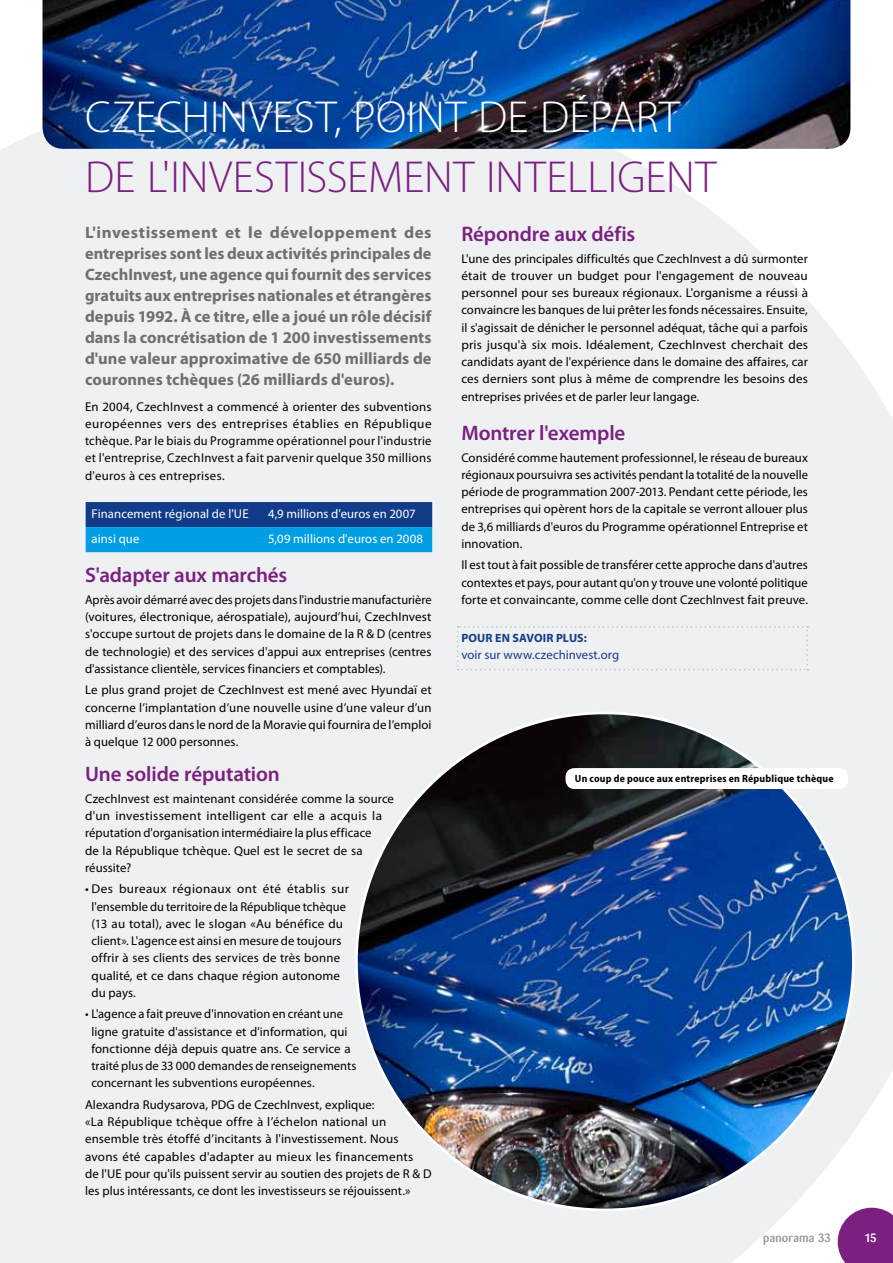
<style>
.page{position:relative;width:893px;height:1263px;background:#fff}
.page>*{position:absolute;margin:0;border:0;box-sizing:border-box;transform-origin:0 0}
.t1{font:300 45px "Myriad Pro";color:#7b1f81}
.t2{font:300 45px "Myriad Pro";color:#fff}
.t3{font:600 21px "Myriad Pro";letter-spacing:-.005em;color:#7b1f81}
.t4{font:700 16.5px/21px "Myriad Pro";color:#6f6f6e;text-align:justify}
.t5{font:12.75px/17.2px "Myriad Pro";letter-spacing:.01em;color:#000;text-align:justify}
.t6{font:12.75px "Myriad Pro";letter-spacing:.005em;color:#fff}
.t7{font:12.75px "Myriad Pro";letter-spacing:.005em;color:#123c8a}
.t8{font:700 12px "Myriad Pro";color:#123c8a}
.t9{font:500 12px "Barmeno";letter-spacing:.02em;color:#90989c}
.t10{font:500 12px "Barmeno";color:#fff}
.t11{font:700 semi-condensed 10.5px "Myriad Pro";letter-spacing:.02em;color:#000}
</style>
<div class="page">
<div style="left:0;top:75px;width:893px;height:1188px;background:#eef0f1"></div>
<img style="left:43px;top:0;width:807px;height:149px">
<img style="left:356px;top:713px;width:497px;height:497px;border-radius:248px">
<svg style="left:838px;top:1208px;width:55px;height:55px;background:#89378e"></svg>
<div style="left:457px;top:626px;width:351px;height:44px;background:#eef0f1"></div>
<div style="left:566px;top:768px;width:282px;height:21px;background:#fff;border-radius:9px"></div>
<svg style="left:86px;top:502px;width:346px;height:50px;background:#096db6"></svg>
<div style="left:71px;top:488px;width:371px;height:79px;border:2px solid #eef0f1;border-radius:13px"></div>
<h1 class="t2" style="left:334px;top:92px;width:43px">, POINT</h1>
<h1 class="t2" style="left:478px;top:92px;width:86px">DE DÉPART</h1>
<h1 class="t1" style="left:85px;top:152px;width:106px">DE L'INVESTISSE</h1>
<h1 class="t1" style="left:368px;top:152px;width:59px">MENT</h1>
<h1 class="t1" style="left:486px;top:152px;width:19px">INTELLI</h1>
<h1 class="t1" style="left:617px;top:152px;width:52px">GENT</h1>
<h2 class="t3" style="left:461px;top:222px;width:175px">Répondre aux défis</h2>
<p class="t5" style="left:461px;top:250px;width:348px">L'une des principales difficultés que CzechInvest a dû surmonter était de trouver un budget pour l'engagement de nouveau personnel pour ses bureaux régionaux. L'organisme a réussi à convaincre les banques de lui prêter les fonds nécessaires. Ensuite, il s'agissait de dénicher le personnel adéquat, tâche qui a parfois pris jusqu'à six mois. Idéalement, CzechInvest cherchait des candidats ayant de l'expérience dans le domaine des affaires, car ces derniers sont plus à même de comprendre les besoins des entreprises privées et de parler leur langage.</p>
<h2 class="t3" style="left:461px;top:421px;width:166px">Montrer l'exemple</h2>
<p class="t5" style="left:461px;top:449px;width:348px">Considéré comme hautement professionnel, le réseau de bureaux régionaux poursuivra ses activités pendant la totalité de la nouvelle période de programmation 2007-2013. Pendant cette période, les entreprises qui opèrent hors de la capitale se verront allouer plus de 3,6 milliards d'euros du Programme opérationnel Entreprise et innovation.</p>
<p class="t5" style="left:461px;top:557px;width:348px">Il est tout à fait possible de transférer cette approche dans d'autres contextes et pays, pour autant qu'on y trouve une volonté politique forte et convaincante, comme celle dont CzechInvest fait preuve.</p>
<p class="t8" style="left:461px;top:631px;width:16px">Pour</p>
<p class="t8" style="left:495px;top:631px;width:26px">en savoir</p>
<p class="t8" style="left:556px;top:631px;width:8px">plus</p>
<p class="t8" style="left:584px;top:631px;width:5px">:</p>
<p class="t7" style="left:461px;top:648px;width:159px">voir sur www.czechinvest.org</p>
<h1 class="t2" style="left:85px;top:92px;width:159px">CZECHINVEST</h1>
<p class="t4" style="left:85px;top:222px;width:348px">L'investissement et le développement des entreprises sont les deux activités principales de CzechInvest, une agence qui fournit des services gratuits aux entreprises nationales et étrangères depuis 1992. À ce titre, elle a joué un rôle décisif dans la concrétisation de 1 200 investissements d'une valeur approximative de 650 milliards de couronnes tchèques (26 milliards d'euros).</p>
<p class="t5" style="left:85px;top:398px;width:348px">En 2004, CzechInvest a commencé à orienter des subventions européennes vers des entreprises établies en République tchèque. Par le biais du Programme opérationnel pour l'industrie et l'entreprise, CzechInvest a fait parvenir quelque 350 millions d'euros à ces entreprises.</p>
<p class="t6" style="left:92px;top:506px;width:158px">Financement régional de l'UE</p>
<p class="t6" style="left:268px;top:506px;width:149px">4,9 millions d'euros en 2007</p>
<p class="t6" style="left:92px;top:531px;width:49px">ainsi que</p>
<p class="t6" style="left:268px;top:531px;width:156px">5,09 millions d'euros en 2008</p>
<h2 class="t3" style="left:85px;top:564px;width:204px">S'adapter aux marchés</h2>
<p class="t5" style="left:85px;top:591px;width:348px">Après avoir démarré avec des projets dans l'industrie manufacturière (voitures, électronique, aérospatiale), aujourd’hui, CzechInvest s'occupe surtout de projets dans le domaine de la R &amp; D (centres de technologie) et des services d'appui aux entreprises (centres d'assistance clientèle, services financiers et comptables).</p>
<p class="t5" style="left:85px;top:682px;width:348px">Le plus grand projet de CzechInvest est mené avec Hyundaï et concerne l’implantation d’une nouvelle usine d’une valeur d’un milliard d’euros dans le nord de la Moravie qui fournira de l’emploi à quelque 12 000 personnes.</p>
<h2 class="t3" style="left:85px;top:763px;width:196px">Une solide réputation</h2>
<p class="t5" style="left:85px;top:790px;width:310px;text-align:left">CzechInvest est maintenant considérée comme la source d'un investissement intelligent car elle a acquis la réputation d'organisation intermédiaire la plus efficace<br>de la République tchèque. Quel est le secret de sa réussite?</p>
<p class="t5" style="left:92px;top:881px;width:259px;text-align:left;text-indent:-7px">• Des bureaux régionaux ont été établis sur l'ensemble du territoire de la République tchèque (13 au total), avec le slogan «Au bénéfice du client». L'agence est ainsi en mesure de toujours offrir à ses clients des services de très bonne qualité, et ce dans chaque région autonome du pays.</p>
<p class="t5" style="left:91px;top:1006px;width:267px;text-align:left;text-indent:-6px">• L'agence a fait preuve d'innovation en créant une ligne gratuite d'assistance et d'information, qui fonctionne déjà depuis quatre ans. Ce service a traité plus de 33 000 demandes de renseignements concernant les subventions européennes.</p>
<p class="t5" style="left:85px;top:1096px;width:348px;text-align:left">Alexandra Rudysarova, PDG de CzechInvest, explique:<br>«La République tchèque offre à l’échelon national un ensemble très étoffé d’incitants à l'investissement. Nous avons été capables d'adapter au mieux les financements<br>de l'UE pour qu'ils puissent servir au soutien des projets de R &amp; D les plus intéressants, ce dont les investisseurs se réjouissent.»</p>
<p class="t11" style="left:575px;top:773px;width:260px">Un coup de pouce aux entreprises en République tchèque</p>
<p class="t9" style="left:763px;top:1230px;width:69px">panorama 33</p>
<p class="t10" style="left:865px;top:1231px;width:14px">15</p>
</div>
